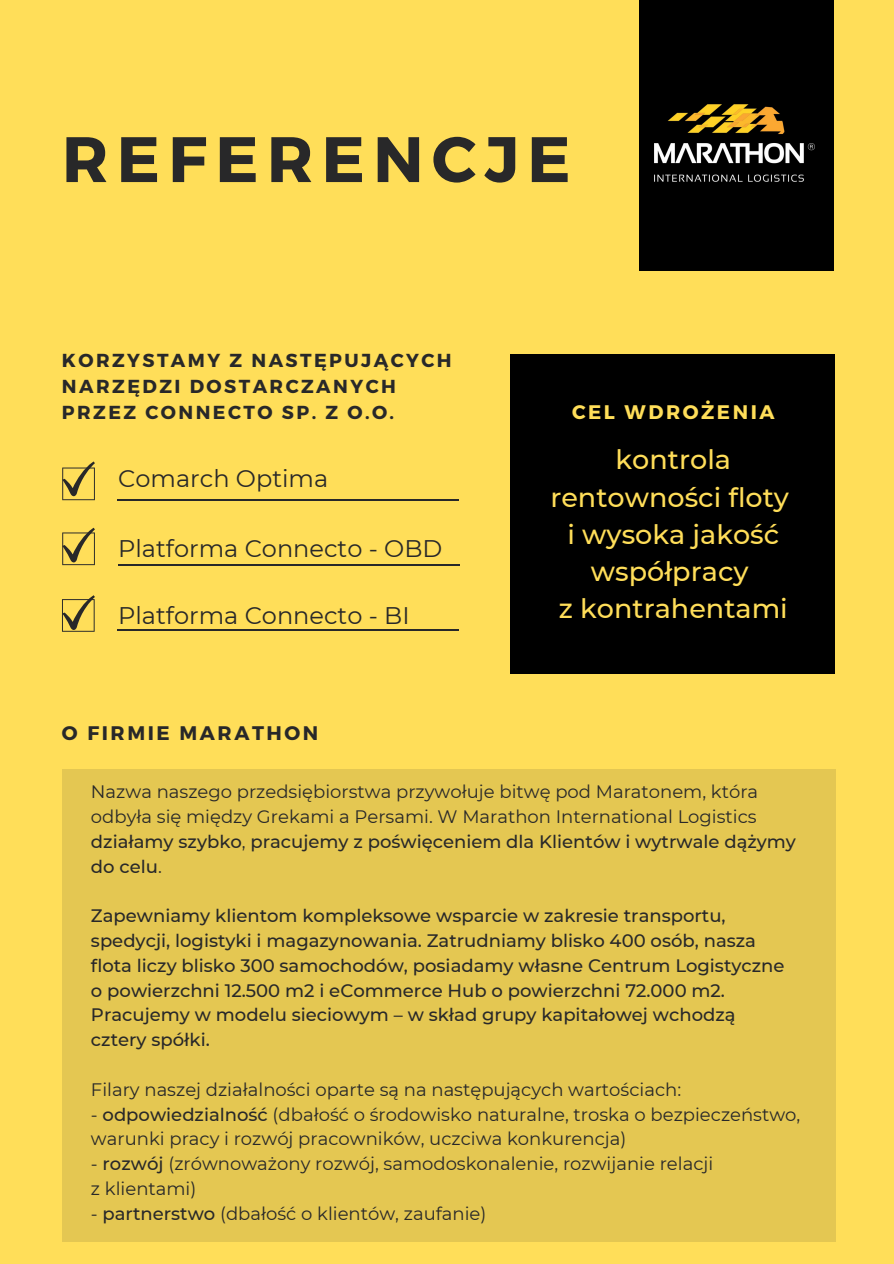
<style>
.page{position:relative;width:894px;height:1264px;background:#fff}
.page>*{position:absolute;margin:0;border:0;box-sizing:border-box;transform-origin:0 0}
.t1{font:700 64.05px "Montserrat";letter-spacing:.13em;color:#282829}
.t2{font:500 27px/37.2px "Montserrat";color:#ffde59;text-align:center}
.t3{font:24px "Montserrat";color:#282829}
.t4{font:700 19.65px "Montserrat";letter-spacing:.13em;color:#282829}
.t5{font:700 19.65px "Montserrat";letter-spacing:.13em;color:#ffde59}
.t6{font:700 18.75px/26px "Montserrat";letter-spacing:.13em;color:#282829}
.t7{font:18px/24.8px "Montserrat";color:#282829}
.t8{font:500 18px/24.8px "Montserrat";color:#282829}
.s1{font-weight:500}
</style>
<div class="page">
<div style="left:0;top:0;width:893px;height:1263px;background:#ffde59"></div>
<div style="left:639px;top:0;width:195px;height:271px;background:#000"></div>
<hr style="left:118px;top:499px;width:341px;height:1px;background:#282829">
<hr style="left:118px;top:564px;width:341px;height:1px;background:#282829">
<hr style="left:118px;top:629px;width:341px;height:1px;background:#282829">
<div style="left:509px;top:354px;width:325px;height:319px;background:#000"></div>
<div style="left:62px;top:769px;width:773px;height:472px;background:#e4c752"></div>
<svg style="left:62px;top:461px;width:33px;height:39px"></svg>
<svg style="left:62px;top:527px;width:33px;height:38px"></svg>
<svg style="left:62px;top:595px;width:33px;height:36px"></svg>
<img style="left:654px;top:104px;width:161px;height:78px">
<p class="t1" style="left:62px;top:118px;width:510px">REFERENCJE</p>
<p class="t6" style="left:62px;top:346px;width:391px">KORZYSTAMY Z NASTĘPUJĄCYCH<br>NARZĘDZI DOSTARCZANYCH<br>PRZEZ CONNECTO SP. Z O.O.</p>
<p class="t3" style="left:118px;top:464px;width:211px">Comarch Optima</p>
<p class="t3" style="left:118px;top:533px;width:325px">Platforma Connecto - OBD</p>
<p class="t3" style="left:118px;top:601px;width:293px">Platforma Connecto - BI</p>
<p class="t4" style="left:62px;top:720px;width:258px">O FIRMIE MARATHON</p>
<p class="t5" style="left:572px;top:399px;width:204px">CEL WDROŻENIA</p>
<p class="t2" style="left:550px;top:441px;width:240px">kontrola rentowności floty</p>
<p class="t2" style="left:567px;top:515px;width:213px">i wysoka jakość współpracy</p>
<p class="t2" style="left:558px;top:590px;width:230px">z kontrahentami</p>
<p class="t7" style="left:91px;top:779px;width:706px">Nazwa naszego przedsiębiorstwa przywołuje bitwę pod Maratonem, która odbyła się między Grekami a Persami. W Marathon International Logistics <span class="s1">działamy szybko</span>, <span class="s1">pracujemy z poświęceniem dla Klientów i wytrwale dążymy do celu</span>.</p>
<p class="t8" style="left:91px;top:903px;width:666px">Zapewniamy klientom kompleksowe wsparcie w zakresie transportu, spedycji, logistyki i magazynowania. Zatrudniamy blisko 400 osób, nasza</p>
<p class="t8" style="left:91px;top:953px;width:694px">flota liczy blisko 300 samochodów, posiadamy własne Centrum Logistyczne</p>
<p class="t8" style="left:91px;top:977px;width:635px">o powierzchni 12.500 m2 i eCommerce Hub o powierzchni 72.000 m2.</p>
<p class="t8" style="left:91px;top:1002px;width:646px">Pracujemy w modelu sieciowym – w skład grupy kapitałowej wchodzą</p>
<p class="t8" style="left:91px;top:1027px;width:120px">cztery spółki.</p>
<p class="t7" style="left:91px;top:1076px;width:591px">Filary naszej działalności oparte są na następujących wartościach:</p>
<p class="t7" style="left:91px;top:1101px;width:710px">- <span class="s1">odpowiedzialność</span> (dbałość o środowisko naturalne, troska o bezpieczeństwo, warunki pracy i rozwój pracowników, uczciwa konkurencja)</p>
<p class="t7" style="left:91px;top:1151px;width:623px">- <span class="s1">rozwój</span> (zrównoważony rozwój, samodoskonalenie, rozwijanie relacji</p>
<p class="t7" style="left:91px;top:1176px;width:107px">z klientami)</p>
<p class="t7" style="left:91px;top:1200px;width:397px">- <span class="s1">partnerstwo</span> (dbałość o klientów, zaufanie)</p>
</div>
